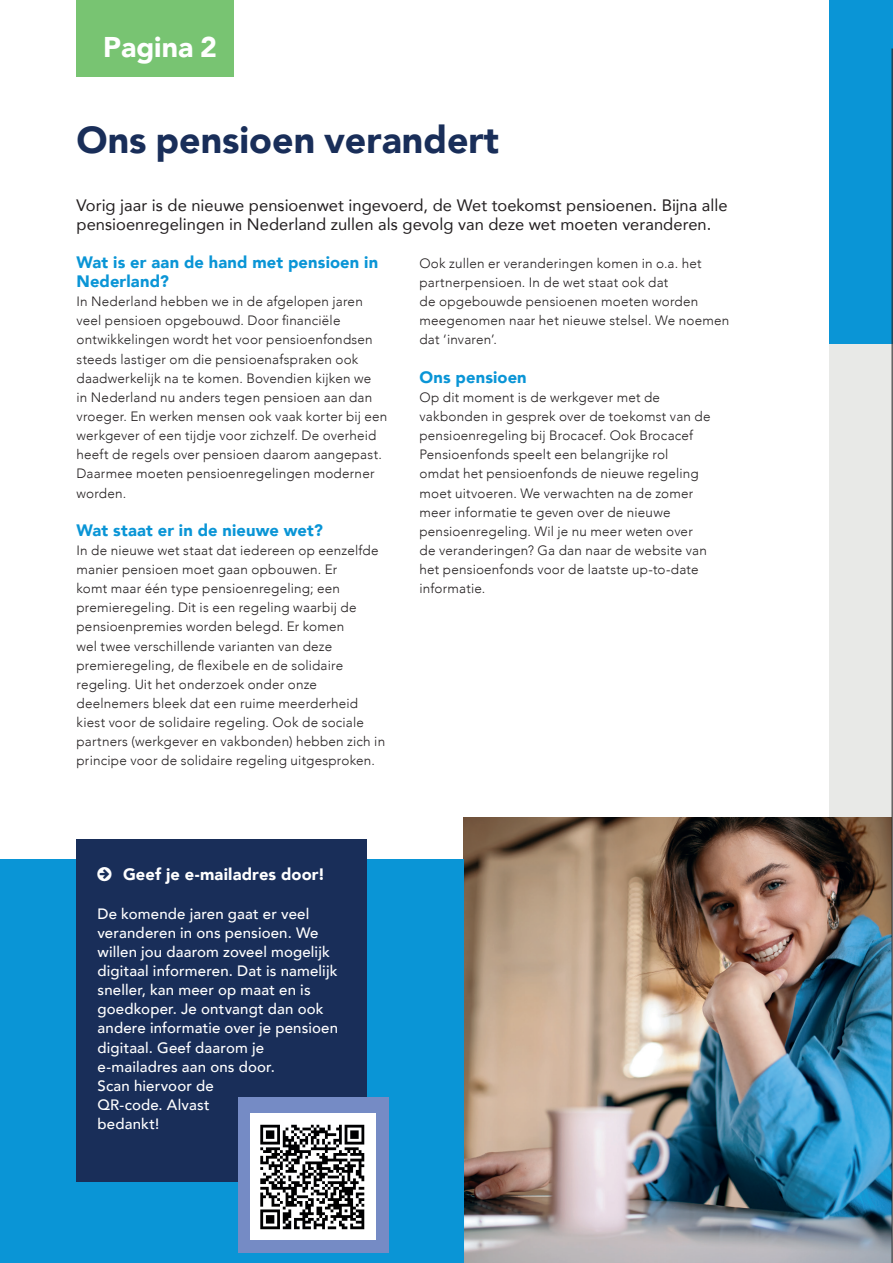
<style>
.page{position:relative;width:893px;height:1263px;background:#fff}
.page>*{position:absolute;margin:0;border:0;box-sizing:border-box;transform-origin:0 0}
.t1{font:900 37.5px "Avenir";color:#192e59}
.t2{font:900 28.5px "Avenir";color:#fff}
.t3{font:16.5px/19.2px "Avenir";letter-spacing:.005em;color:#231f20}
.t4{font:900 16.5px/19.2px "Avenir";letter-spacing:.01em;color:#0a95d6}
.t5{font:900 16.5px "Avenir";letter-spacing:.005em;color:#fff}
.t6{font:500 15px/19.2px "Avenir";letter-spacing:.01em;color:#fff}
.t7{font:300 13.5px/19.2px "Avenir";letter-spacing:.015em;color:#231f20}
</style>
<div class="page">
<div style="left:829px;top:0;width:64px;height:383px;background:#0a95d6"></div>
<div style="left:829px;top:344px;width:64px;height:919px;background:#e8e9e7"></div>
<div style="left:77px;top:0;width:157px;height:76px;background:#78c472"></div>
<img style="left:463px;top:817px;width:429px;height:446px">
<div style="left:0;top:859px;width:463px;height:404px;background:#0a95d6"></div>
<div style="left:77px;top:839px;width:290px;height:343px;background:#192e59"></div>
<div style="left:238px;top:1097px;width:151px;height:156px;background:#758bc5"></div>
<img style="left:251px;top:1114px;width:124px;height:125px">
<hr style="left:892px;top:48px;width:1px;height:1215px;background:#231f20">
<h2 class="t2" style="left:103px;top:23px;width:115px">Pagina 2</h2>
<h1 class="t1" style="left:77px;top:108px;width:424px">Ons pensioen verandert</h1>
<p class="t3" style="left:77px;top:195px;width:653px">Vorig jaar is de nieuwe pensioenwet ingevoerd, de Wet toekomst pensioenen. Bĳna alle pensioenregelingen in Nederland zullen als gevolg van deze wet moeten veranderen.</p>
<p class="t4" style="left:77px;top:252px;width:303px">Wat is er aan de hand met pensioen in<br>Nederland?</p>
<p class="t7" style="left:77px;top:292px;width:312px">In Nederland hebben we in de afgelopen jaren veel pensioen opgebouwd. Door financiële ontwikkelingen wordt het voor pensioenfondsen steeds lastiger om die pensioenafspraken ook daadwerkelijk na te komen. Bovendien kijken we<br>in Nederland nu anders tegen pensioen aan dan vroeger. En werken mensen ook vaak korter bij een werkgever of een tijdje voor zichzelf. De overheid heeft de regels over pensioen daarom aangepast.<br>Daarmee moeten pensioenregelingen moderner worden.</p>
<p class="t4" style="left:77px;top:520px;width:248px">Wat staat er in de nieuwe wet?</p>
<p class="t7" style="left:77px;top:541px;width:310px">In de nieuwe wet staat dat iedereen op eenzelfde manier pensioen moet gaan opbouwen. Er<br>komt maar één type pensioenregeling; een premieregeling. Dit is een regeling waarbij de pensioenpremies worden belegd. Er komen<br>wel twee verschillende varianten van deze premieregeling, de flexibele en de solidaire regeling. Uit het onderzoek onder onze deelnemers bleek dat een ruime meerderheid kiest voor de solidaire regeling. Ook de sociale partners (werkgever en vakbonden) hebben zich in principe voor de solidaire regeling uitgesproken.</p>
<p class="t7" style="left:419px;top:254px;width:311px">Ook zullen er veranderingen komen in o.a. het partnerpensioen. In de wet staat ook dat<br>de opgebouwde pensioenen moeten worden meegenomen naar het nieuwe stelsel. We noemen dat ‘invaren’.</p>
<p class="t4" style="left:419px;top:367px;width:109px">Ons pensioen</p>
<p class="t7" style="left:419px;top:388px;width:293px">Op dit moment is de werkgever met de vakbonden in gesprek over de toekomst van de pensioenregeling bij Brocacef. Ook Brocacef Pensioenfonds speelt een belangrijke rol omdat het pensioenfonds de nieuwe regeling moet uitvoeren. We verwachten na de zomer meer informatie te geven over de nieuwe pensioenregeling. Wil je nu meer weten over de veranderingen? Ga dan naar de website van het pensioenfonds voor de laatste up-to-date informatie.</p>
<p class="t5" style="left:123px;top:860px;width:204px">Geef je e-mailadres door!</p>
<p class="t6" style="left:98px;top:903px;width:242px">De komende jaren gaat er veel veranderen in ons pensioen. We willen jou daarom zoveel mogelijk digitaal informeren. Dat is namelijk sneller, kan meer op maat en is goedkoper. Je ontvangt dan ook andere informatie over je pensioen digitaal. Geef daarom je e-mailadres aan ons door.<br>Scan hiervoor de<br>QR-code. Alvast<br>bedankt!</p>
</div>
